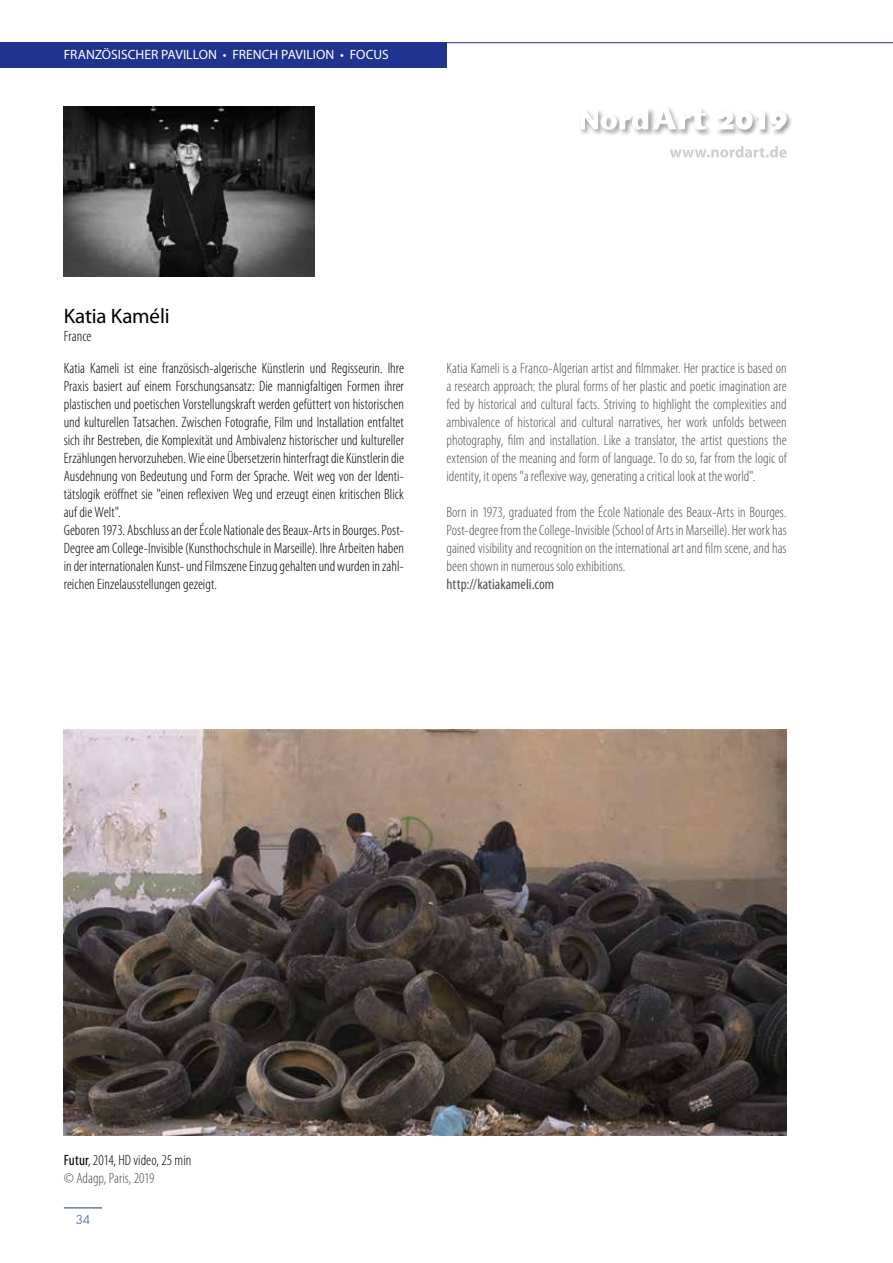
<style>
.page{position:relative;width:893px;height:1263px;background:#fff}
.page>*{position:absolute;margin:0;border:0;box-sizing:border-box;transform-origin:0 0}
.t1{font:21px "Myriad Pro";letter-spacing:-.01em;color:#000}
.t2{font:300 condensed 15px/18px "Myriad Pro";color:#000}
.t3{font:300 condensed 15px/18px "Myriad Pro";color:#514f53;text-align:justify}
.t4{font:condensed 15px "Myriad Pro";letter-spacing:.005em;color:#514f53}
.t5{font:13.5px "Myriad Pro";letter-spacing:-.005em;color:#fff}
.t6{font:300 12px "Futura Std";color:#20338f}
.s1{font-weight:400}
.s2{color:#514f53}
</style>
<div class="page">
<div style="left:0;top:43px;width:446px;height:25px;background:#20338f"></div>
<hr style="left:446px;top:42px;width:447px;height:1px;background:#20338f">
<hr style="left:64px;top:1207px;width:38px;height:1px;background:#20338f">
<div style="left:715px;top:111px;width:78px;height:26px;background:#000;opacity:.75"></div>
<svg style="left:716px;top:111px;width:71px;height:19px"></svg>
<svg style="left:670px;top:146px;width:117px;height:12px"></svg>
<div style="left:579px;top:107px;width:77px;height:30px;background:#000;opacity:.75"></div>
<div style="left:651px;top:105px;width:62px;height:32px;background:#000;opacity:.75"></div>
<svg style="left:580px;top:106px;width:126px;height:24px"></svg>
<img style="left:64px;top:729px;width:723px;height:407px">
<img style="left:64px;top:106px;width:250px;height:170px">
<p class="t5" style="left:64px;top:46px;width:326px">FRANZÖSISCHER PAVILLON • FRENCH PAVILION • FOCUS</p>
<h1 class="t1" style="left:64px;top:303px;width:107px">Katia Kaméli</h1>
<p class="t2" style="left:64px;top:321px;width:342px;line-height:31.5px">France<br>Katia Kameli ist eine französisch-algerische Künstlerin und Regisseurin. Ihre</p>
<p class="t2" style="left:64px;top:377px;width:342px">Praxis basiert auf einem Forschungsansatz: Die mannigfaltigen Formen ihrer plastischen und poetischen Vorstellungskraft werden gefüttert von historischen und kulturellen Tatsachen. Zwischen Fotografie, Film und Installation entfaltet sich ihr Bestreben, die Komplexität und Ambivalenz historischer und kultureller Erzählungen hervorzuheben. Wie eine Übersetzerin hinterfragt die Künstlerin die Ausdehnung von Bedeutung und Form der Sprache. Weit weg von der Identi&shy;tätslogik eröffnet sie "einen reflexiven Weg und erzeugt einen kritischen Blick auf die Welt".<br>Geboren 1973. Abschluss an der École Nationale des Beaux-Arts in Bourges. Post-Degree am College-Invisible (Kunsthochschule in Marseille). Ihre Arbeiten haben in der internationalen Kunst- und Filmszene Einzug gehalten und wurden in zahl&shy;reichen Einzelausstellungen gezeigt.</p>
<p class="t3" style="left:446px;top:359px;width:342px">Katia Kameli is a Franco-Algerian artist and filmmaker. Her practice is based on a research approach: the plural forms of her plastic and poetic imagination are fed by historical and cultural facts. Striving to highlight the complexities and ambivalence of historical and cultural narratives, her work unfolds between photography, film and installation. Like a translator, the artist questions the extension of the meaning and form of language. To do so, far from the logic of identity, it opens "a reflexive way, generating a critical look at the world".</p>
<p class="t3" style="left:446px;top:503px;width:342px">Born in 1973, graduated from the École Nationale des Beaux-Arts in Bourges.<br>Post-degree from the College-Invisible (School of Arts in Marseille). Her work has gained visibility and recognition on the international art and film scene, and has been shown in numerous solo exhibitions.</p>
<p class="t4" style="left:446px;top:575px;width:109px">http://katiakameli.com</p>
<p class="t2" style="left:64px;top:1151px;width:129px"><span class="s1">Futur</span>, 2014, HD video, 25 min <span class="s2">© Adagp, Paris, 2019</span></p>
<p class="t6" style="left:76px;top:1213px;width:16px">34</p>
</div>
